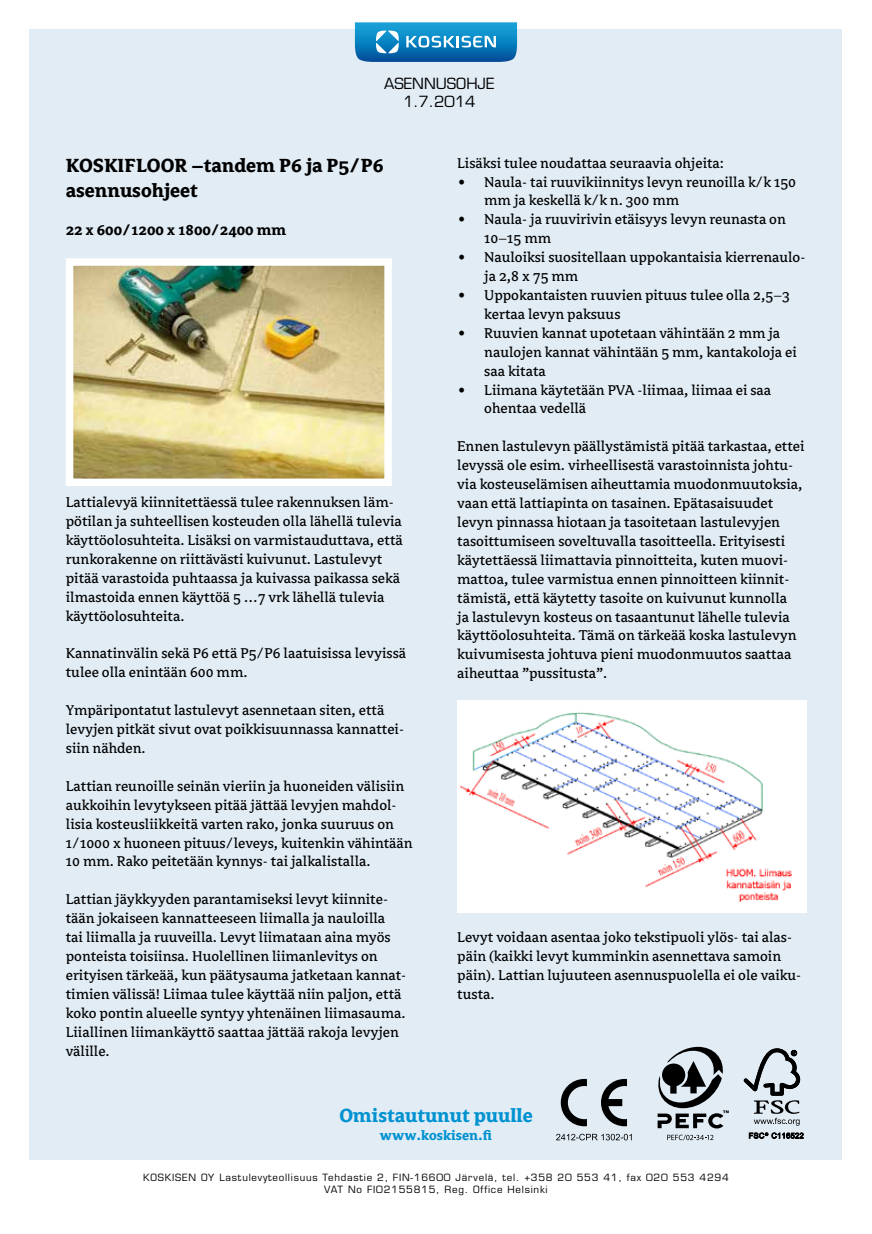
<style>
.page{position:relative;width:872px;height:1234px;background:#fff}
.page>*{position:absolute;margin:0;border:0;box-sizing:border-box;transform-origin:0 0}
.t1{font:700 21px/25.2px "Avance OT";color:#000}
.t2{font:700 21px "Avance OT";color:#0092d0}
.t3{font:700 16.35px "Avance OT";color:#000}
.t4{font:15.75px/18.9px "Avance OT";color:#000}
.t5{font:15px/18px "Eurostile LT Std";color:#000;text-align:center}
.t6{font:700 15px "Avance OT";color:#0092d0}
.t7{font:9.75px/11.7px "Eurostile LT Std";letter-spacing:.08em;color:#000;text-align:center}
</style>
<div class="page">
<div style="left:30px;top:30px;width:812px;height:1129px;background:#e1ecf5"></div>
<svg style="left:355px;top:22px;width:162px;height:40px;background:#298dc4"></svg>
<img style="left:75px;top:267px;width:308px;height:210px">
<div style="left:66px;top:258px;width:326px;height:228px;border:8px solid #fff"></div>
<img style="left:457px;top:700px;width:349px;height:212px">
<svg style="left:743px;top:1048px;width:57px;height:77px"></svg>
<svg style="left:749px;top:1132px;width:54px;height:6px"></svg>
<svg style="left:657px;top:1046px;width:71px;height:82px"></svg>
<svg style="left:667px;top:1134px;width:46px;height:6px"></svg>
<svg style="left:601px;top:1078px;width:26px;height:47px"></svg>
<svg style="left:561px;top:1078px;width:26px;height:47px"></svg>
<svg style="left:556px;top:1133px;width:75px;height:7px"></svg>
<p class="t5" style="left:384px;top:75px;width:112px">ASENNUSOHJE<br>1.7.2014</p>
<h1 class="t1" style="left:66px;top:153px;width:319px">KOSKIFLOOR –tandem P6 ja P5/P6 asennusohjeet</h1>
<p class="t3" style="left:66px;top:221px;width:222px">22 x 600/1200 x 1800/2400 mm</p>
<p class="t4" style="left:66px;top:493px;width:338px">Lattialevyä kiinnitettäessä tulee rakennuksen läm&shy;pötilan ja suhteellisen kosteuden olla lähellä tulevia käyttöolosuhteita. Lisäksi on varmistauduttava, että runkorakenne on riittävästi kuivunut. Lastulevyt pitää varastoida puhtaassa ja kuivassa paikassa sekä ilmastoida ennen käyttöä 5 …7 vrk lähellä tulevia käyttöolosuhteita.</p>
<p class="t4" style="left:66px;top:644px;width:342px">Kannatinvälin sekä P6 että P5/P6 laatuisissa levyissä tulee olla enintään 600 mm.</p>
<p class="t4" style="left:66px;top:701px;width:340px">Ympäripontatut lastulevyt asennetaan siten, että levyjen pitkät sivut ovat poikkisuunnassa kannattei&shy;siin nähden.</p>
<p class="t4" style="left:66px;top:777px;width:348px">Lattian reunoille seinän vieriin ja huoneiden välisiin aukkoihin levytykseen pitää jättää levyjen mahdol&shy;lisia kosteusliikkeitä varten rako, jonka suuruus on 1/1000 x huoneen pituus/leveys, kuitenkin vähintään 10 mm. Rako peitetään kynnys- tai jalkalistalla.</p>
<p class="t4" style="left:66px;top:890px;width:342px">Lattian jäykkyyden parantamiseksi levyt kiinnite&shy;tään jokaiseen kannatteeseen liimalla ja nauloilla tai liimalla ja ruuveilla. Levyt liimataan aina myös ponteista toisiinsa. Huolellinen liimanlevitys on erityisen tärkeää, kun päätysauma jatketaan kannat&shy;timien välissä! Liimaa tulee käyttää niin paljon, että koko pontin alueelle syntyy yhtenäinen liimasauma.<br>Liiallinen liimankäyttö saattaa jättää rakoja levyjen välille.</p>
<p class="t4" style="left:457px;top:154px;width:268px">Lisäksi tulee noudattaa seuraavia ohjeita:</p>
<p class="t4" style="left:484px;top:173px;width:313px;text-indent:-27px">• Naula- tai ruuvikiinnitys levyn reunoilla k/k 150 mm ja keskellä k/k n. 300 mm</p>
<p class="t4" style="left:484px;top:210px;width:303px;text-indent:-27px">• Naula- ja ruuvirivin etäisyys levyn reunasta on<br>10–15 mm</p>
<p class="t4" style="left:484px;top:248px;width:323px;text-indent:-27px">• Nauloiksi suositellaan uppokantaisia kierrenaulo&shy;ja 2,8 x 75 mm</p>
<p class="t4" style="left:484px;top:286px;width:307px;text-indent:-27px">• Uppokantaisten ruuvien pituus tulee olla 2,5–3 kertaa levyn paksuus</p>
<p class="t4" style="left:484px;top:324px;width:314px;text-indent:-27px">• Ruuvien kannat upotetaan vähintään 2 mm ja naulojen kannat vähintään 5 mm, kantakoloja ei saa kitata</p>
<p class="t4" style="left:484px;top:381px;width:288px;text-indent:-27px">• Liimana käytetään PVA -liimaa, liimaa ei saa ohentaa vedellä</p>
<p class="t4" style="left:457px;top:437px;width:349px">Ennen lastulevyn päällystämistä pitää tarkastaa, ettei levyssä ole esim. virheellisestä varastoinnista johtu&shy;via kosteuselämisen aiheuttamia muodonmuutoksia, vaan että lattiapinta on tasainen. Epätasaisuudet levyn pinnassa hiotaan ja tasoitetaan lastulevyjen tasoittumiseen soveltuvalla tasoitteella. Erityisesti käytettäessä liimattavia pinnoitteita, kuten muovi&shy;mattoa, tulee varmistua ennen pinnoitteen kiinnit&shy;tämistä, että käytetty tasoite on kuivunut kunnolla<br>ja lastulevyn kosteus on tasaantunut lähelle tulevia käyttöolosuhteita. Tämä on tärkeää koska lastulevyn kuivumisesta johtuva pieni muodonmuutos saattaa aiheuttaa ”pussitusta”.</p>
<p class="t4" style="left:457px;top:928px;width:345px">Levyt voidaan asentaa joko tekstipuoli ylös- tai alas&shy;päin (kaikki levyt kumminkin asennettava samoin päin). Lattian lujuuteen asennuspuolella ei ole vaiku&shy;tusta.</p>
<h1 class="t2" style="left:339px;top:1104px;width:195px">Omistautunut puulle</h1>
<p class="t6" style="left:380px;top:1127px;width:114px">www.koskisen.fi</p>
<p class="t7" style="left:143px;top:1171px;width:587px">KOSKISEN OY Lastulevyteollisuus Tehdastie 2, FIN-16600 Järvelä, tel. +358 20 553 41, fax 020 553 4294<br>VAT No FI02155815, Reg. Office Helsinki</p>
</div>
